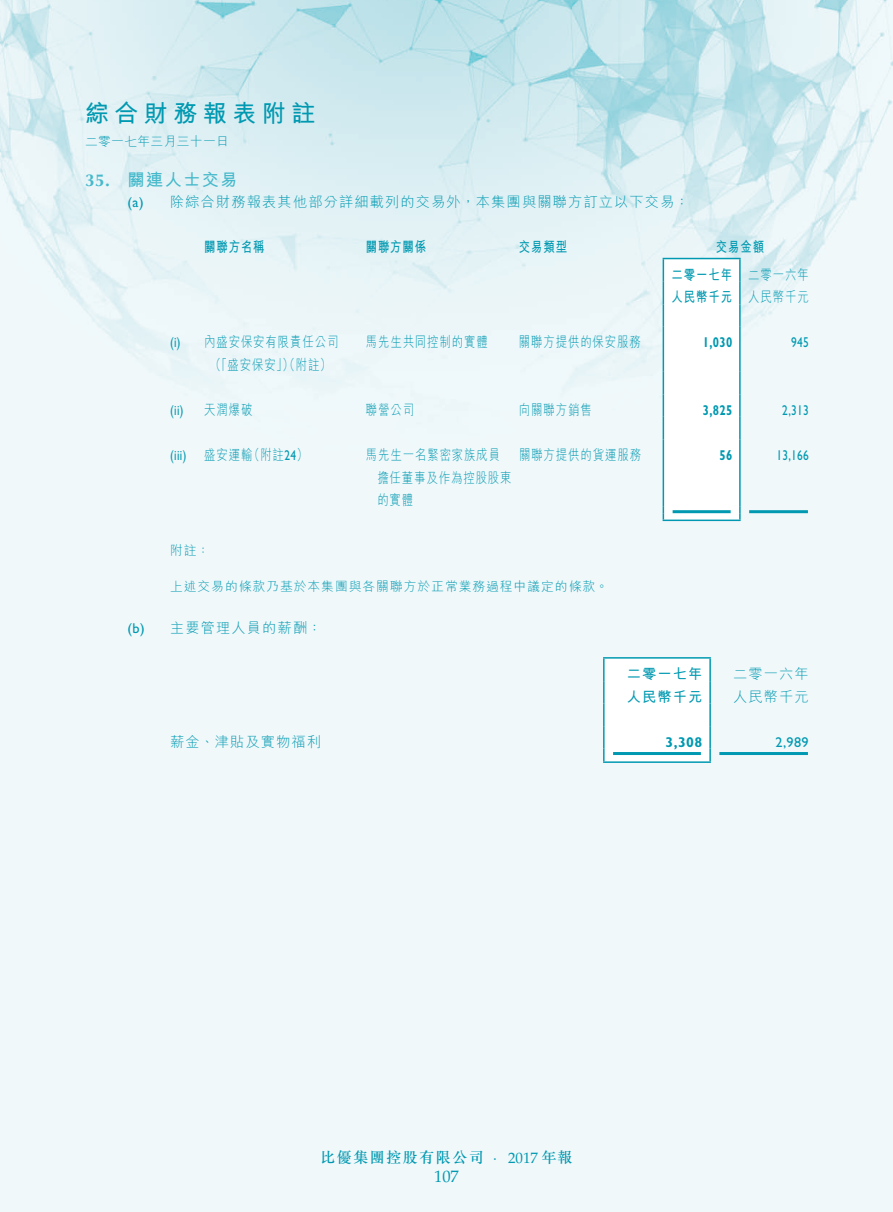
<style>
.page{position:relative;width:893px;height:1212px;background:#fff}
.page>*{position:absolute;margin:0;border:0;box-sizing:border-box;transform-origin:0 0}
.t1{font:700 24px "M Hei HK";letter-spacing:.23em;color:#0099b1}
.t2{font:700 17.25px "M Hei HK";letter-spacing:.08em;color:#45b9cb}
.t3{font:700 17.25px "Optima LT Std";color:#45b9cb}
.t4{font:16.5px "Palatino LT Std";color:#0099b1}
.t5{font:500 15px "M Sung HK";letter-spacing:.1em;color:#0099b1}
.t6{font:15px "Palatino LT Std";color:#0099b1}
.t7{font:300 14.25px/22.5px "M Hei HK";letter-spacing:.08em;color:#0099b1;scale:.8 1}
.t8{font:300 14.25px "M Hei HK";letter-spacing:.08em;color:#0099b1}
.t9{font:700 14.25px "M Hei HK";letter-spacing:.08em;color:#0099b1;scale:.8 1}
.t10{font:14.25px "Gill Sans Std";letter-spacing:.03em;color:#0099b1;scale:.8 1}
.t11{font:700 14.25px "Gill Sans Std";letter-spacing:.03em;color:#0099b1;scale:.8 1}
.t12{font:14.25px "Gill Sans Std";letter-spacing:.03em;color:#0099b1}
.t13{font:700 14.25px "M Hei HK";letter-spacing:.08em;color:#0099b1}
.t14{font:700 14.25px "Gill Sans Std";letter-spacing:.03em;color:#0099b1}
.t15{font:300 12.75px "M Hei HK";letter-spacing:.08em;color:#0099b1}
.t16{font:300 12.75px "M Hei HK";letter-spacing:.03em;color:#0099b1}
.s1{font-family:"Gill Sans Std";font-weight:400}
.s2{font-family:"M Sung HK";font-weight:500}
</style>
<div class="page">
<img style="left:0;top:0;width:893px;height:1212px">
<hr style="left:663px;top:519px;width:78px;height:2px;background:#0099b1">
<svg style="left:663px;top:258px;width:78px;height:262px"></svg>
<hr style="left:673px;top:510px;width:58px;height:3px;background:#0099b1">
<hr style="left:749px;top:510px;width:59px;height:3px;background:#0099b1">
<hr style="left:603px;top:657px;width:108px;height:2px;background:#0099b1">
<hr style="left:603px;top:761px;width:108px;height:2px;background:#0099b1">
<svg style="left:603px;top:658px;width:108px;height:104px"></svg>
<hr style="left:613px;top:752px;width:88px;height:3px;background:#0099b1">
<hr style="left:719px;top:752px;width:89px;height:3px;background:#0099b1">
<h1 class="t1" style="left:85px;top:95px;width:232px">綜合財務報表附註</h1>
<p class="t16" style="left:85px;top:132px;width:145px">二零一七年三月三十一日</p>
<p class="t2" style="left:128px;top:167px;width:112px">關連人士交易</p>
<p class="t3" style="left:85px;top:170px;width:26px">35.</p>
<p class="t12" style="left:128px;top:194px;width:18px">)a(</p>
<p class="t12" style="left:128px;top:620px;width:19px">)b(</p>
<p class="t8" style="left:170px;top:192px;width:521px">除綜合財務報表其他部分詳細載列的交易外，本集團與關聯方訂立以下交易：</p>
<p class="t9" style="left:204px;top:237px;width:77px">關聯方名稱</p>
<p class="t9" style="left:366px;top:237px;width:77px">關聯方關係</p>
<p class="t9" style="left:519px;top:237px;width:62px">交易類型</p>
<p class="t9" style="left:716px;top:237px;width:62px">交易金額</p>
<p class="t9" style="left:672px;top:264px;width:77px">二零一七年</p>
<p class="t7" style="left:748px;top:263px;width:77px">二零一六年</p>
<p class="t9" style="left:672px;top:287px;width:77px">人民幣千元</p>
<p class="t7" style="left:748px;top:285px;width:77px">人民幣千元</p>
<p class="t10" style="left:170px;top:334px;width:15px">)i(</p>
<p class="t7" style="left:204px;top:330px;width:169px">內盛安保安有限責任公司</p>
<p class="t7" style="left:366px;top:330px;width:154px">馬先生共同控制的實體</p>
<p class="t7" style="left:519px;top:330px;width:154px">關聯方提供的保安服務</p>
<p class="t11" style="left:703px;top:334px;width:38px">1,030</p>
<p class="t10" style="left:791px;top:334px;width:24px">945</p>
<p class="t7" style="left:210px;top:353px;width:153px">（「盛安保安」）（附註(</p>
<p class="t10" style="left:170px;top:402px;width:18px">)i i(</p>
<p class="t7" style="left:204px;top:398px;width:62px">天潤爆破</p>
<p class="t7" style="left:366px;top:398px;width:62px">聯營公司</p>
<p class="t7" style="left:519px;top:398px;width:93px">向關聯方銷售</p>
<p class="t11" style="left:703px;top:402px;width:38px">3,825</p>
<p class="t10" style="left:782px;top:402px;width:35px">2,313</p>
<p class="t10" style="left:170px;top:447px;width:22px">( )iii</p>
<p class="t7" style="left:249px;top:443px;width:75px">（附註<span class="s1">24</span>）</p>
<p class="t7" style="left:204px;top:443px;width:62px">盛安運輸</p>
<p class="t7" style="left:366px;top:443px;width:169px">馬先生一名緊密家族成員</p>
<p class="t7" style="left:519px;top:443px;width:154px">關聯方提供的貨運服務</p>
<p class="t11" style="left:719px;top:447px;width:18px">56</p>
<p class="t10" style="left:776px;top:447px;width:42px">13,166</p>
<p class="t7" style="left:377px;top:465px;width:169px">擔任董事及作為控股股東的實體</p>
<p class="t15" style="left:170px;top:541px;width:41px">附註：</p>
<p class="t15" style="left:170px;top:577px;width:440px">上述交易的條款乃基於本集團與各關聯方於正常業務過程中議定的條款。</p>
<p class="t8" style="left:170px;top:617px;width:153px">主要管理人員的薪酬：</p>
<p class="t8" style="left:170px;top:731px;width:153px">薪金、津貼及實物福利</p>
<p class="t13" style="left:627px;top:664px;width:77px">二零一七年</p>
<p class="t8" style="left:733px;top:664px;width:77px">二零一六年</p>
<p class="t13" style="left:627px;top:686px;width:77px">人民幣千元</p>
<p class="t8" style="left:733px;top:686px;width:77px">人民幣千元</p>
<p class="t14" style="left:665px;top:733px;width:38px">3,308</p>
<p class="t12" style="left:775px;top:734px;width:35px">2,989</p>
<p class="t5" style="left:320px;top:1147px;width:165px">比優集團控股有限公司</p>
<p class="t4" style="left:434px;top:1167px;width:26px">107</p>
<p class="t6" style="left:493px;top:1149px;width:5px">·</p>
<p class="t6" style="left:508px;top:1149px;width:66px">2017 <span class="s2">年報</span></p>
</div>
